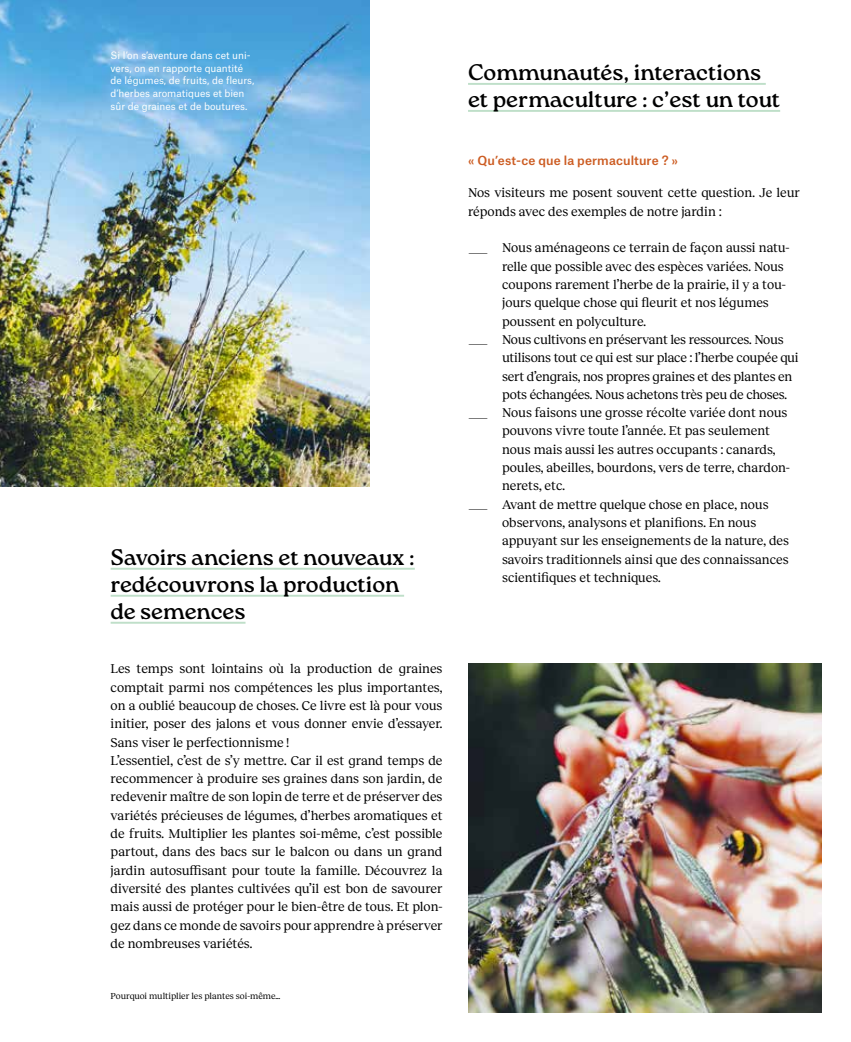
<style>
.page{position:relative;width:851px;height:1042px;background:#fff}
.page>*{position:absolute;margin:0;border:0;box-sizing:border-box;transform-origin:0 0}
.t1{font:22.5px/27px "Roca";color:#000}
.t2{font:13.2px/18.3px "Reckless";letter-spacing:-.005em;color:#000}
.t3{font:13.2px/18.3px "Reckless";letter-spacing:-.005em;color:#000;scale:2 1}
.t4{font:500 12px "Atlas Grotesk";letter-spacing:.015em;color:#cc5c22}
.t5{font:9.75px/12.8px "Atlas Grotesk";color:#fff}
.t6{font:9px "Reckless";letter-spacing:-.005em;color:#000}
</style>
<div class="page">
<img style="left:0;top:0;width:369px;height:486px">
<hr style="left:111px;top:568px;width:304px;height:2px;background:#bfdfc9">
<hr style="left:111px;top:595px;width:293px;height:2px;background:#bfdfc9">
<hr style="left:111px;top:622px;width:134px;height:2px;background:#bfdfc9">
<hr style="left:468px;top:83px;width:297px;height:2px;background:#bfdfc9">
<hr style="left:468px;top:110px;width:312px;height:2px;background:#bfdfc9">
<img style="left:469px;top:663px;width:352px;height:349px">
<p class="t5" style="left:111px;top:48px;width:145px">Si l’on s’aventure dans cet uni&shy;vers, on en rapporte quantité de légumes, de fruits, de fleurs, d’herbes aromatiques et bien sûr de graines et de boutures.</p>
<h1 class="t1" style="left:111px;top:546px;width:305px">Savoirs anciens et nouveaux : redécouvrons la production de semences</h1>
<p class="t2" style="left:111px;top:659px;width:333px">Les temps sont lointains où la production de graines comptait parmi nos compétences les plus importantes, on a oublié beaucoup de choses. Ce livre est là pour vous initier, poser des jalons et vous donner envie d’essayer.<br>Sans viser le perfectionnisme !<br>L’essentiel, c’est de s’y mettre. Car il est grand temps de recommencer à produire ses graines dans son jardin, de redevenir maître de son lopin de terre et de préserver des variétés précieuses de légumes, d’herbes aromatiques et de fruits. Multiplier les plantes soi-même, c’est possible partout, dans des bacs sur le balcon ou dans un grand jardin autosuffisant pour toute la famille. Découvrez la diversité des plantes cultivées qu’il est bon de savourer mais aussi de protéger pour le bien-être de tous. Et plon&shy;gez dans ce monde de savoirs pour apprendre à préserver de nombreuses variétés.</p>
<p class="t6" style="left:111px;top:990px;width:171px">Pourquoi multiplier les plantes soi-même…</p>
<h1 class="t1" style="left:468px;top:62px;width:313px">Communautés, interactions et permaculture : c’est un tout</h1>
<p class="t4" style="left:468px;top:150px;width:211px">« Qu’est-ce que la permaculture ? »</p>
<p class="t2" style="left:468px;top:183px;width:333px">Nos visiteurs me posent souvent cette question. Je leur réponds avec des exemples de notre jardin :</p>
<p class="t3" style="left:502px;top:238px;width:145px;text-indent:-34px">— Nous aménageons ce terrain de façon aussi natu&shy;relle que possible avec des espèces variées. Nous coupons rarement l’herbe de la prairie, il y a tou&shy;jours quelque chose qui fleurit et nos légumes poussent en polyculture.</p>
<p class="t3" style="left:502px;top:330px;width:150px;text-indent:-34px">— Nous cultivons en préservant les ressources. Nous utilisons tout ce qui est sur place : l’herbe coupée qui sert d’engrais, nos propres graines et des plantes en pots échangées. Nous achetons très peu de choses.</p>
<p class="t3" style="left:502px;top:403px;width:145px;text-indent:-34px">— Nous faisons une grosse récolte variée dont nous pouvons vivre toute l’année. Et pas seulement nous mais aussi les autres occupants : canards, poules, abeilles, bourdons, vers de terre, chardon&shy;nerets, etc.</p>
<p class="t3" style="left:502px;top:494px;width:145px;text-indent:-34px">— Avant de mettre quelque chose en place, nous observons, analysons et planifions. En nous appuyant sur les enseignements de la nature, des savoirs traditionnels ainsi que des connaissances scientifiques et techniques.</p>
</div>
